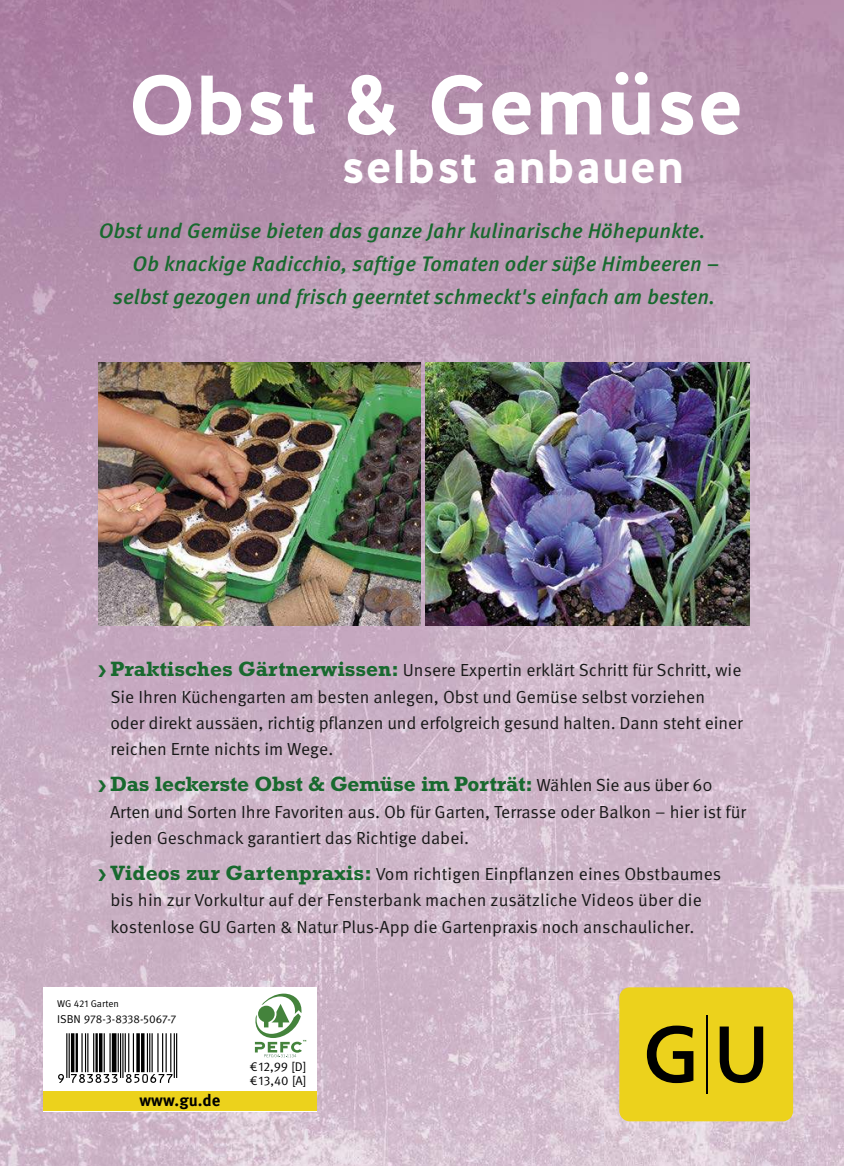
<style>
.page{position:relative;width:844px;height:1166px;background:#fff}
.page>*{position:absolute;margin:0;border:0;box-sizing:border-box;transform-origin:0 0}
.t1{font:700 84px "Halis GR";letter-spacing:-.005em;color:#fff}
.t2{font:700 47.25px "Halis GR";letter-spacing:.01em;color:#fff}
.t3{font:italic 500 21px "Meta OT";letter-spacing:.005em;color:#18692e}
.t4{font:700 21px "Rockwell Std";letter-spacing:-.005em;color:#18692e}
.t5{font:17.5px/26.2px "Meta OT Norm";color:#191919}
.t6{font:700 16.62px "Meta OT";color:#000}
.t7{font:12.6px/14px "Meta OT Norm";letter-spacing:.005em;color:#000}
.t8{font:11.38px "Meta OT Norm";letter-spacing:-.01em;color:#000}
.t9{font:9.8px "Meta OT Norm";color:#000}
.s1{font-family:"Rockwell Std";font-weight:700;font-size:21px;color:#18692e}
.s2{font-family:"Meta OT Norm";font-weight:400;font-size:17.5px;color:#191919}
</style>
<div class="page">
<img style="left:0;top:0;width:843px;height:1166px">
<img style="left:425px;top:362px;width:324px;height:263px">
<img style="left:99px;top:362px;width:321px;height:263px">
<div style="left:619px;top:987px;width:173px;height:134px;background:#ecd21c;border-radius:10px"></div>
<svg style="left:646px;top:1025px;width:47px;height:58px"></svg>
<svg style="left:719px;top:1026px;width:44px;height:57px"></svg>
<hr style="left:705px;top:1015px;width:2px;height:79px;background:#000">
<div style="left:43px;top:987px;width:273px;height:124px;background:#fff"></div>
<div style="left:43px;top:1091px;width:273px;height:20px;background:#ecd21c"></div>
<svg style="left:255px;top:993px;width:51px;height:64px"></svg>
<hr style="left:176px;top:1033px;width:1px;height:45px;background:#000">
<hr style="left:174px;top:1033px;width:1px;height:45px;background:#000">
<hr style="left:170px;top:1033px;width:1px;height:39px;background:#000">
<hr style="left:165px;top:1033px;width:2px;height:39px;background:#000">
<hr style="left:162px;top:1033px;width:1px;height:39px;background:#000">
<hr style="left:157px;top:1033px;width:1px;height:39px;background:#000">
<hr style="left:151px;top:1033px;width:2px;height:39px;background:#000">
<hr style="left:149px;top:1033px;width:1px;height:39px;background:#000">
<hr style="left:147px;top:1033px;width:1px;height:39px;background:#000">
<hr style="left:141px;top:1033px;width:3px;height:39px;background:#000">
<svg style="left:136px;top:1033px;width:4px;height:39px"></svg>
<hr style="left:133px;top:1033px;width:1px;height:39px;background:#000">
<hr style="left:128px;top:1033px;width:1px;height:39px;background:#000">
<hr style="left:125px;top:1033px;width:1px;height:39px;background:#000">
<hr style="left:122px;top:1033px;width:1px;height:45px;background:#000">
<hr style="left:120px;top:1033px;width:1px;height:45px;background:#000">
<hr style="left:118px;top:1033px;width:1px;height:39px;background:#000">
<hr style="left:112px;top:1033px;width:4px;height:39px;background:#000">
<hr style="left:109px;top:1033px;width:2px;height:39px;background:#000">
<hr style="left:104px;top:1033px;width:1px;height:39px;background:#000">
<hr style="left:99px;top:1033px;width:3px;height:39px;background:#000">
<hr style="left:95px;top:1033px;width:3px;height:39px;background:#000">
<hr style="left:93px;top:1033px;width:1px;height:39px;background:#000">
<hr style="left:87px;top:1033px;width:1px;height:39px;background:#000">
<hr style="left:85px;top:1033px;width:1px;height:39px;background:#000">
<hr style="left:81px;top:1033px;width:2px;height:39px;background:#000">
<hr style="left:76px;top:1033px;width:2px;height:39px;background:#000">
<hr style="left:71px;top:1033px;width:3px;height:39px;background:#000">
<hr style="left:69px;top:1033px;width:1px;height:45px;background:#000">
<hr style="left:66px;top:1033px;width:1px;height:45px;background:#000">
<svg style="left:58px;top:1074px;width:114px;height:9px"></svg>
<svg style="left:98px;top:665px;width:8px;height:12px"></svg>
<svg style="left:98px;top:780px;width:8px;height:12px"></svg>
<svg style="left:98px;top:869px;width:8px;height:11px"></svg>
<h1 class="t1" style="left:128px;top:56px;width:616px">Obst &amp; Gemüse</h1>
<h2 class="t2" style="left:341px;top:139px;width:344px">selbst anbauen</h2>
<p class="t3" style="left:99px;top:222px;width:608px">Obst und Gemüse bieten das ganze Jahr kulinarische Höhepunkte.</p>
<p class="t3" style="left:132px;top:255px;width:588px">Ob knackige Radicchio, saftige Tomaten oder süße Himbeeren –</p>
<p class="t3" style="left:113px;top:289px;width:603px">selbst gezogen und frisch geerntet schmeckt's einfach am besten.</p>
<p class="t5" style="left:110px;top:659px;width:633px"><span class="s1">Praktisches Gärtnerwissen:</span> Unsere Expertin erklärt Schritt für Schritt, wie Sie Ihren Küchengarten am besten anlegen, Obst und Gemüse selbst vorziehen oder direkt aussäen, richtig pflanzen und erfolgreich gesund halten. Dann steht einer reichen Ernte nichts im Wege.</p>
<p class="t4" style="left:110px;top:776px;width:604px">Das leckerste Obst &amp; Gemüse im Porträt: <span class="s2">Wählen Sie aus über 60</span></p>
<p class="t5" style="left:110px;top:800px;width:637px">Arten und Sorten Ihre Favoriten aus. Ob für Garten, Terrasse oder Balkon – hier ist für jeden Geschmack garantiert das Richtige dabei.</p>
<p class="t5" style="left:110px;top:862px;width:612px"><span class="s1">Videos zur Gartenpraxis:</span> Vom richtigen Einpflanzen eines Obstbaumes bis hin zur Vorkultur auf der Fensterbank machen zusätzliche Videos über die kostenlose GU Garten &amp; Natur Plus-App die Gartenpraxis noch anschaulicher.</p>
<p class="t9" style="left:57px;top:999px;width:63px">WG 421 Garten</p>
<p class="t8" style="left:57px;top:1014px;width:121px">ISBN 978-3-8338-5067-7</p>
<p class="t6" style="left:139px;top:1093px;width:82px">www.gu.de</p>
<p class="t7" style="left:249px;top:1060px;width:59px">€ 12,99 [D] € 13,40 [A]</p>
</div>
